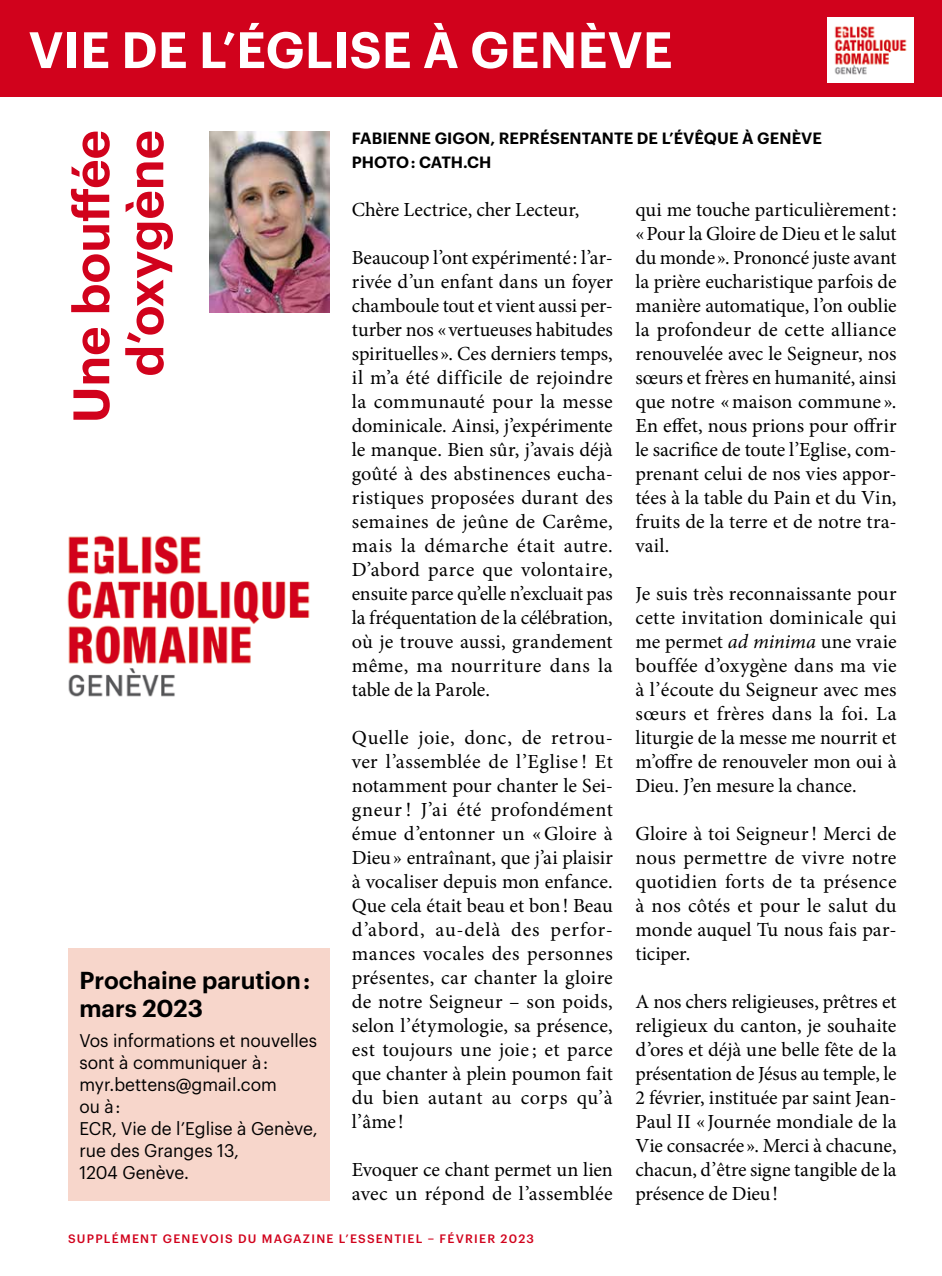
<style>
.page{position:relative;width:942px;height:1276px;background:#fff}
.page>*{position:absolute;margin:0;border:0;box-sizing:border-box;transform-origin:0 0}
.t1{font:600 50px "Graphik";letter-spacing:.005em;color:#fff}
.t2{font:600 50px/54px "Graphik";color:#d1021c;text-align:right}
.t3{font:600 24px/28px "Graphik";color:#000}
.t4{font:20px/24px "Minion Pro";color:#000;text-align:justify}
.t5{font:18px/22px "Graphik";color:#000;scale:.96 1}
.t6{font:600 16px/24px "Graphik";letter-spacing:.005em;color:#000}
.t7{font:500 12px "Graphik";letter-spacing:.105em;color:#d1021c}
.s1{font-style:italic}
</style>
<div class="page">
<div style="left:0;top:0;width:941px;height:96px;background:#d1021c"></div>
<img style="left:827px;top:18px;width:86px;height:64px">
<img style="left:210px;top:131px;width:119px;height:181px">
<img style="left:67px;top:535px;width:243px;height:162px">
<div style="left:68px;top:947px;width:261px;height:253px;background:#f7d6cb"></div>
<h1 class="t1" style="left:28px;top:12px;width:645px">VIE DE L’ÉGLISE À GENÈVE</h1>
<h1 class="t2" style="left:60px;top:423px;width:295px;rotate:-90deg">Une bouffée d’oxygène</h1>
<p class="t6" style="left:352px;top:125px;width:471px">FABIENNE GIGON, REPRÉSENTANTE DE L’ÉVÊQUE À GENÈVE<br>PHOTO : CATH.CH</p>
<p class="t4" style="left:351px;top:198px;width:229px">Chère Lectrice, cher Lecteur,</p>
<p class="t4" style="left:351px;top:246px;width:262px">Beaucoup l’ont expérimenté: l’ar&shy;rivée d’un enfant dans un foyer chamboule tout et vient aussi per&shy;turber nos «vertueuses habitudes spirituelles». Ces derniers temps, il m’a été difficile de rejoindre la communauté pour la messe dominicale. Ainsi, j’expérimente le manque. Bien sûr, j’avais déjà goûté à des abstinences eucha&shy;ristiques proposées durant des semaines de jeûne de Carême, mais la démarche était autre.<br>D’abord parce que volontaire, ensuite parce qu’elle n’excluait pas la fréquentation de la célébration, où je trouve aussi, grandement même, ma nourriture dans la table de la Parole.</p>
<p class="t4" style="left:351px;top:726px;width:262px">Quelle joie, donc, de retrou&shy;ver l’assemblée de l’Eglise ! Et notamment pour chanter le Sei&shy;gneur! J’ai été profondément émue d’entonner un « Gloire à Dieu» entraînant, que j’ai plaisir à vocaliser depuis mon enfance.<br>Que cela était beau et bon! Beau d’abord, au-delà des perfor&shy;mances vocales des personnes présentes, car chanter la gloire de notre Seigneur – son poids, selon l’étymologie, sa présence, est toujours une joie ; et parce que chanter à plein poumon fait du bien autant au corps qu’à l’âme!</p>
<p class="t4" style="left:351px;top:1158px;width:262px">Evoquer ce chant permet un lien avec un répond de l’assemblée</p>
<p class="t4" style="left:635px;top:198px;width:262px">qui me touche particulièrement: «Pour la Gloire de Dieu et le salut du monde». Prononcé juste avant la prière eucharistique parfois de manière automatique, l’on oublie la profondeur de cette alliance renouvelée avec le Seigneur, nos sœurs et frères en humanité, ainsi que notre «maison commune ».<br>En effet, nous prions pour offrir le sacrifice de toute l’Eglise, com&shy;prenant celui de nos vies appor&shy;tées à la table du Pain et du Vin, fruits de la terre et de notre tra&shy;vail.</p>
<p class="t4" style="left:635px;top:582px;width:262px">Je suis très reconnaissante pour cette invitation dominicale qui me permet <span class="s1">ad minima</span> une vraie bouffée d’oxygène dans ma vie à l’écoute du Seigneur avec mes sœurs et frères dans la foi. La liturgie de la messe me nourrit et m’offre de renouveler mon oui à Dieu. J’en mesure la chance.</p>
<p class="t4" style="left:635px;top:822px;width:262px">Gloire à toi Seigneur! Merci de nous permettre de vivre notre quotidien forts de ta présence à nos côtés et pour le salut du monde auquel Tu nous fais par&shy;ticiper.</p>
<p class="t4" style="left:635px;top:990px;width:262px">A nos chers religieuses, prêtres et religieux du canton, je souhaite d’ores et déjà une belle fête de la présentation de Jésus au temple, le 2 février, instituée par saint Jean-Paul II « Journée mondiale de la Vie consacrée». Merci à chacune, chacun, d’être signe tangible de la présence de Dieu!</p>
<p class="t3" style="left:79px;top:963px;width:232px">Prochaine parution : mars 2023</p>
<p class="t5" style="left:79px;top:1028px;width:250px">Vos informations et nouvelles sont à communiquer à : myr.bettens@gmail.com<br>ou à :<br>ECR, Vie de l’Eglise à Genève, rue des Granges 13,<br>1204 Genève.</p>
<p class="t7" style="left:68px;top:1229px;width:467px">SUPPLÉMENT GENEVOIS DU MAGAZINE L’ESSENTIEL – FÉVRIER 2023</p>
</div>
